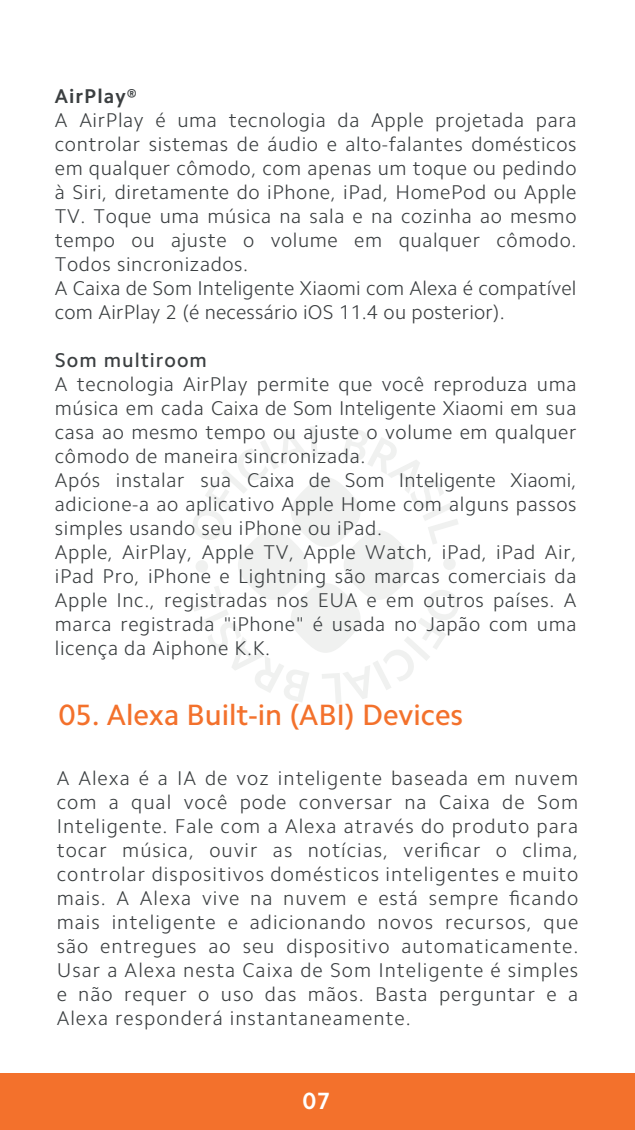
<style>
.page{position:relative;width:635px;height:1130px;background:#fff}
.page>*{position:absolute;margin:0;border:0;box-sizing:border-box;transform-origin:0 0}
.t1{font:500 29.6px "Camphor Pro";color:#f3712c}
.t2{font:700 23.6px "Camphor Pro";color:#fff}
.t3{font:300 20px/24px "Camphor Pro";letter-spacing:.03em;color:#3b3f41}
.t4{font:500 20px "Camphor Pro";letter-spacing:.05em;color:#3b3f41}
.t5{font:700 20px "Camphor Pro";letter-spacing:.05em;color:#3b3f41}
</style>
<div class="page">
<svg style="left:193px;top:426px;width:266px;height:277px"></svg>
<div style="left:0;top:1073px;width:635px;height:56px;background:#f3712c"></div>
<p class="t5" style="left:55px;top:84px;width:83px">AirPlay®</p>
<p class="t3" style="left:55px;top:108px;width:523px">A AirPlay é uma tecnologia da Apple projetada para controlar sistemas de áudio e alto-falantes domésticos em qualquer cômodo, com apenas um toque ou pedindo à Siri, diretamente do iPhone, iPad, HomePod ou Apple TV. Toque uma música na sala e na cozinha ao mesmo tempo ou ajuste o volume em qualquer cômodo.<br>Todos sincronizados.<br>A Caixa de Som Inteligente Xiaomi com Alexa é compatível com AirPlay 2 (é necessário iOS 11.4 ou posterior).</p>
<p class="t4" style="left:55px;top:348px;width:154px">Som multiroom</p>
<p class="t3" style="left:55px;top:372px;width:523px">A tecnologia AirPlay permite que você reproduza uma música em cada Caixa de Som Inteligente Xiaomi em sua casa ao mesmo tempo ou ajuste o volume em qualquer cômodo de maneira sincronizada.<br>Após instalar sua Caixa de Som Inteligente Xiaomi, adicione-a ao aplicativo Apple Home com alguns passos simples usando seu iPhone ou iPad.<br>Apple, AirPlay, Apple TV, Apple Watch, iPad, iPad Air, iPad Pro, iPhone e Lightning são marcas comerciais da Apple Inc., registradas nos EUA e em outros países. A marca registrada "iPhone" é usada no Japão com uma licença da Aiphone K.K.</p>
<h1 class="t1" style="left:59px;top:697px;width:406px">05. Alexa Built-in (ABI) Devices</h1>
<p class="t3" style="left:57px;top:766px;width:523px;text-align:justify">A Alexa é a IA de voz inteligente baseada em nuvem com a qual você pode conversar na Caixa de Som Inteligente. Fale com a Alexa através do produto para tocar música, ouvir as notícias, verificar o clima, controlar dispositivos domésticos inteligentes e muito mais. A Alexa vive na nuvem e está sempre ficando mais inteligente e adicionando novos recursos, que são entregues ao seu dispositivo automaticamente.<br>Usar a Alexa nesta Caixa de Som Inteligente é simples e não requer o uso das mãos. Basta perguntar e a Alexa responderá instantaneamente.</p>
<p class="t2" style="left:303px;top:1087px;width:29px">07</p>
</div>
